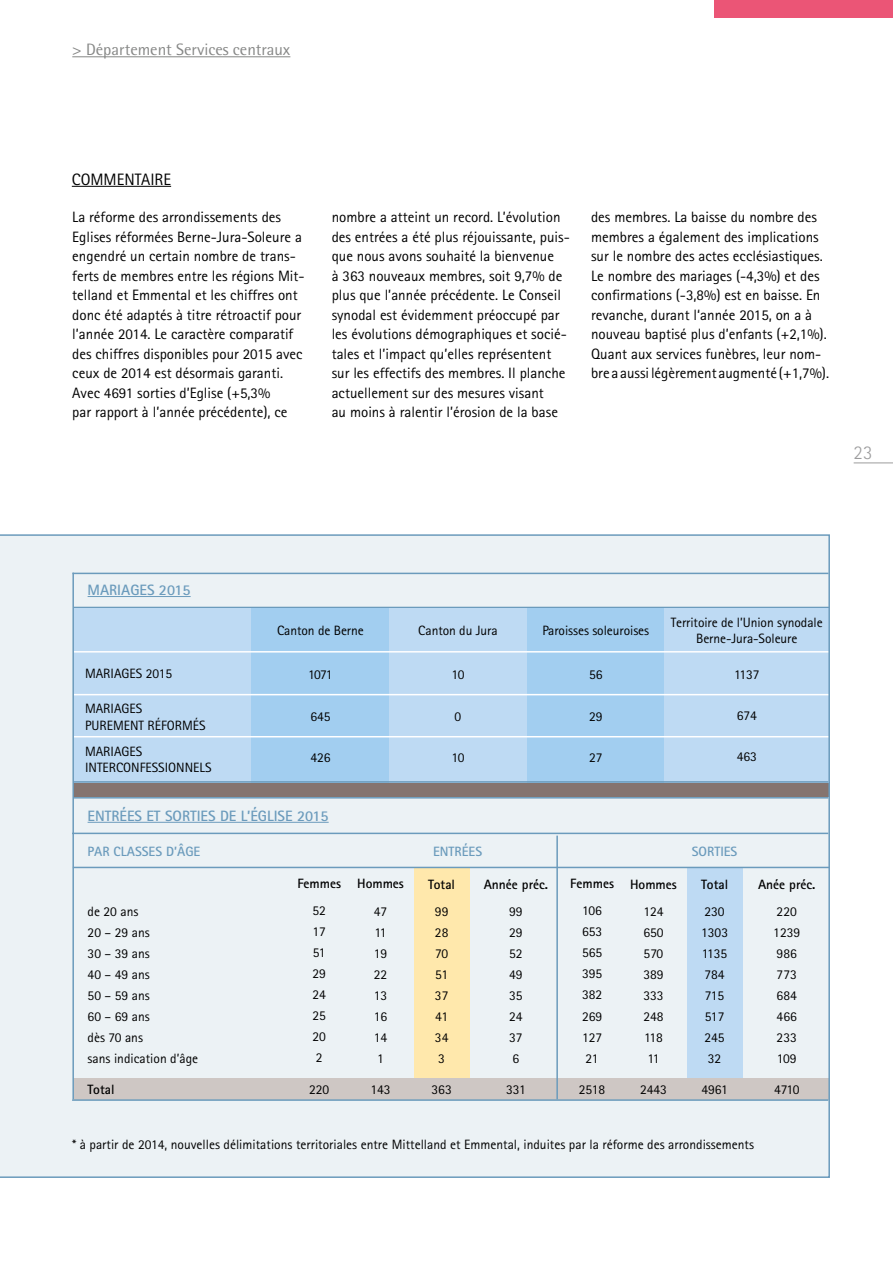
<style>
.page{position:relative;width:893px;height:1263px;background:#fff}
.page>*{position:absolute;margin:0;border:0;box-sizing:border-box;transform-origin:0 0}
.t1{font:300 19.5px "Rotis Sans Serif";color:#9c9c9d}
.t2{font:16.5px "Rotis Semi Sans";color:#868786}
.t3{font:16.5px "Rotis Sans Serif";color:#000}
.t4{font:15px/19.5px "Rotis Sans Serif";color:#000}
.t5{font:700 15px "Rotis Sans Serif";color:#6b9bbc}
.t6{font:13.5px/21px "Rotis Sans Serif";color:#000;text-align:justify}
.t7{font:700 13.5px "Rotis Sans Serif";color:#000}
.t8{font:700 13.5px "Rotis Sans Serif";color:#6b9bbc}
</style>
<div class="page">
<hr style="left:854px;top:462px;width:39px;height:1px;background:#9c9c9d">
<hr style="left:72px;top:56px;width:218px;height:1px;background:#868786">
<div style="left:714px;top:0;width:179px;height:17px;background:#eb5576"></div>
<hr style="left:72px;top:186px;width:99px;height:1px;background:#000">
<svg style="left:0;top:534px;width:830px;height:644px;background:#d8e4ed"></svg>
<p class="t2" style="left:72px;top:40px;width:220px">&gt; Département Services centraux</p>
<p class="t3" style="left:72px;top:169px;width:101px">COMMENTAIRE</p>
<p class="t4" style="left:72px;top:207px;width:234px">La réforme des arrondissements des Eglises réformées Berne-Jura-Soleure a engendré un certain nombre de trans&shy;ferts de membres entre les régions Mit&shy;telland et Emmental et les chiffres ont donc été adaptés à titre rétroactif pour l’année 2014. Le caractère comparatif des chiffres disponibles pour 2015 avec ceux de 2014 est désormais garanti.<br>Avec 4691 sorties d’Eglise (+5,3%<br>par rapport à l’année précédente), ce</p>
<p class="t4" style="left:332px;top:207px;width:240px">nombre a atteint un record. L’évolution des entrées a été plus réjouissante, puis&shy;que nous avons souhaité la bienvenue<br>à 363 nouveaux membres, soit 9,7% de plus que l’année précédente. Le Conseil synodal est évidemment préoccupé par les évolutions démographiques et socié&shy;tales et l’impact qu’elles représentent sur les effectifs des membres. Il planche actuellement sur des mesures visant<br>au moins à ralentir l’érosion de la base</p>
<p class="t4" style="left:591px;top:207px;width:240px">des membres. La baisse du nombre des membres a également des implications sur le nombre des actes ecclésiastiques.<br>Le nombre des mariages (-4,3%) et des confirmations (-3,8%) est en baisse. En revanche, durant l‘année 2015, on a à nouveau baptisé plus d’enfants (+2,1%).<br>Quant aux services funèbres, leur nom&shy;bre a aussi légèrement augmenté (+1,7%).</p>
<h1 class="t1" style="left:854px;top:441px;width:20px">23</h1>
<p class="t5" style="left:88px;top:580px;width:105px">MARIAGES 2015</p>
<p class="t6" style="left:85px;top:662px;width:89px">MARIAGES 2015</p>
<p class="t6" style="left:85px;top:700px;width:122px;line-height:16.2px">MARIAGES<br>PUREMENT RÉFORMÉS</p>
<p class="t6" style="left:85px;top:743px;width:128px;line-height:16.2px">MARIAGES<br>INTERCONFESSIONNELS</p>
<p class="t6" style="left:277px;top:619px;width:88px">Canton de Berne</p>
<p class="t6" style="left:308px;top:664px;width:26px">1071</p>
<p class="t6" style="left:310px;top:705px;width:22px">645</p>
<p class="t6" style="left:310px;top:747px;width:22px">426</p>
<p class="t5" style="left:88px;top:806px;width:243px">ENTRÉES ET SORTIES DE L’ÉGLISE 2015</p>
<p class="t6" style="left:418px;top:619px;width:81px">Canton du Jura</p>
<p class="t6" style="left:451px;top:664px;width:14px">10</p>
<p class="t6" style="left:455px;top:705px;width:8px">0</p>
<p class="t6" style="left:451px;top:747px;width:14px">10</p>
<p class="t6" style="left:542px;top:619px;width:108px">Paroisses soleuroises</p>
<p class="t6" style="left:589px;top:664px;width:15px">56</p>
<p class="t6" style="left:589px;top:705px;width:15px">29</p>
<p class="t6" style="left:589px;top:747px;width:15px">27</p>
<p class="t6" style="left:671px;top:614px;width:153px;line-height:16.2px;text-align:center">Territoire de l’Union synodale<br>Berne-Jura-Soleure</p>
<p class="t6" style="left:734px;top:663px;width:27px">1137</p>
<p class="t6" style="left:737px;top:705px;width:22px">674</p>
<p class="t6" style="left:737px;top:746px;width:22px">463</p>
<p class="t8" style="left:88px;top:843px;width:114px">PAR CLASSES D’ÂGE</p>
<p class="t8" style="left:433px;top:843px;width:50px">ENTRÉES</p>
<p class="t8" style="left:692px;top:843px;width:47px">SORTIES</p>
<p class="t7" style="left:297px;top:875px;width:45px">Femmes</p>
<p class="t6" style="left:312px;top:900px;width:15px">52<br>17<br>51<br>29<br>24<br>25<br>20<br>2</p>
<p class="t6" style="left:309px;top:1079px;width:22px">220</p>
<p class="t7" style="left:484px;top:875px;width:66px">Année préc.</p>
<p class="t6" style="left:509px;top:900px;width:15px">99<br>29<br>52<br>49<br>35<br>24<br>37<br>6</p>
<p class="t6" style="left:506px;top:1079px;width:21px">331</p>
<p class="t7" style="left:570px;top:875px;width:45px">Femmes</p>
<p class="t6" style="left:582px;top:900px;width:22px">106<br>653<br>565<br>395<br>382<br>269<br>127<br>21</p>
<p class="t6" style="left:579px;top:1079px;width:28px">2518</p>
<p class="t7" style="left:357px;top:875px;width:48px">Hommes</p>
<p class="t6" style="left:374px;top:900px;width:15px">47<br>11<br>19<br>22<br>13<br>16<br>14<br>1</p>
<p class="t6" style="left:370px;top:1079px;width:22px">143</p>
<p class="t7" style="left:630px;top:875px;width:48px">Hommes</p>
<p class="t6" style="left:643px;top:900px;width:22px;text-align:center">124<br>650<br>570<br>389<br>333<br>248<br>118<br>11</p>
<p class="t6" style="left:640px;top:1079px;width:28px">2443</p>
<p class="t7" style="left:428px;top:875px;width:28px">Total</p>
<p class="t6" style="left:435px;top:900px;width:15px">99<br>28<br>70<br>51<br>37<br>41<br>34<br>3</p>
<p class="t6" style="left:432px;top:1079px;width:22px">363</p>
<p class="t7" style="left:701px;top:875px;width:29px">Total</p>
<p class="t6" style="left:701px;top:900px;width:28px;text-align:center">230<br>1303<br>1135<br>784<br>715<br>517<br>245<br>32</p>
<p class="t6" style="left:701px;top:1079px;width:28px">4961</p>
<p class="t6" style="left:88px;top:900px;width:112px;text-align:left">de 20 ans<br>20 – 29 ans<br>30 – 39 ans<br>40 – 49 ans<br>50 – 59 ans<br>60 – 69 ans<br>dès 70 ans<br>sans indication d’âge</p>
<p class="t7" style="left:88px;top:1081px;width:28px">Total</p>
<p class="t7" style="left:758px;top:875px;width:59px">Anée préc.</p>
<p class="t6" style="left:773px;top:900px;width:28px;text-align:left">220<br>1239<br>986<br>773<br>684<br>466<br>233<br>109</p>
<p class="t6" style="left:774px;top:1079px;width:27px">4710</p>
<p class="t6" style="left:72px;top:1134px;width:684px">* à partir de 2014, nouvelles délimitations territoriales entre Mittelland et Emmental, induites par la réforme des arrondissements</p>
</div>
